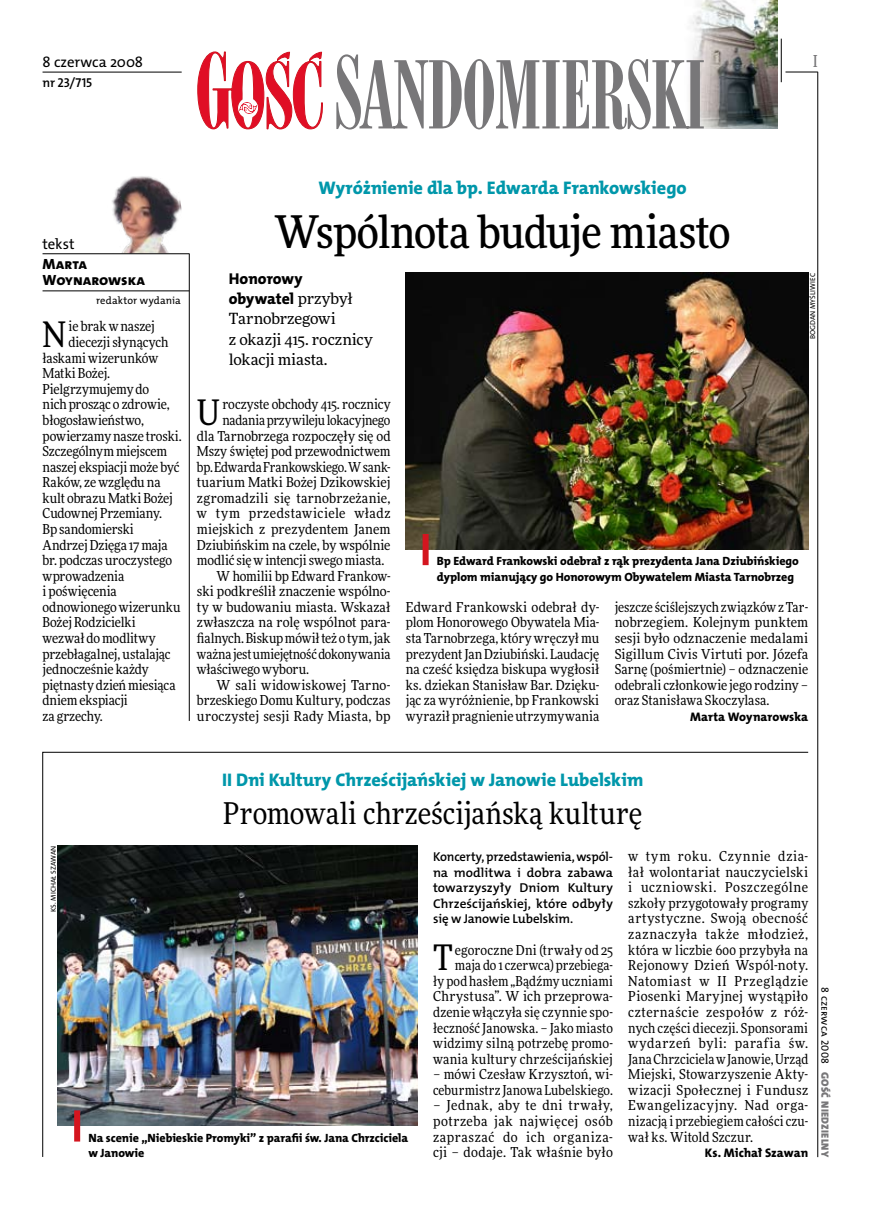
<style>
.page{position:relative;width:872px;height:1221px;background:#fff}
.page>*{position:absolute;margin:0;border:0;box-sizing:border-box;transform-origin:0 0}
.t1{font:500 45px "Freeday Narrow";letter-spacing:-.015em;color:#000}
.t2{font:35.25px "Freeday Narrow News";color:#000}
.t3{font:30px "Freeday Narrow News";letter-spacing:.005em;color:#000}
.t4{font:18.3px "The Mix HP8 Ex Bld";color:#0097aa}
.t5{font:500 16.5px "Freeday Narrow";color:#787779;scale:.9 1}
.t6{font:15.75px/20.4px "The Mix HP8 Ex Bld";color:#000}
.t7{font:15.45px/20.4px "Freeday News";letter-spacing:-.01em;color:#000}
.t8{font:14.85px "The Mix HP5 Plain";color:#000}
.t9{font:14.85px/15.6px "The Mix HP8 Ex Bld";color:#000}
.t10{font:13.8px/15.6px "Freeday Narrow News";color:#000;text-align:justify}
.t11{font:13.8px "Freeday Narrow News";letter-spacing:.03em;color:#000}
.t12{font:12.9px/15.6px "The Mix HP6 Se Bld";letter-spacing:-.005em;color:#000;text-align:justify}
.t13{font:12.45px "The Mix HP8 Ex Bld";letter-spacing:.005em;color:#000}
.t14{font:12px/15.6px "The Mix HP8 Ex Bld";letter-spacing:-.005em;color:#000}
.t15{font:10.5px "The Mix HP5 Plain";letter-spacing:.01em;color:#000}
.t16{font:10.5px "The Mix HP9 Blk";letter-spacing:.025em;color:#787779}
.t17{font:7.2px "The Mix HP5 Plain";letter-spacing:.015em;color:#000}
.s1{font-family:"Freeday News";font-size:15.45px}
</style>
<div class="page">
<hr style="left:817px;top:72px;width:1px;height:1084px;background:#000">
<hr style="left:781px;top:39px;width:1px;height:43px;background:#000">
<svg style="left:42px;top:751px;width:766px;height:406px"></svg>
<img style="left:691px;top:0;width:86px;height:128px">
<hr style="left:189px;top:253px;width:1px;height:468px;background:#000">
<img style="left:112px;top:176px;width:70px;height:77px">
<hr style="left:43px;top:253px;width:146px;height:1px;background:#000">
<hr style="left:43px;top:290px;width:146px;height:1px;background:#000">
<hr style="left:785px;top:72px;width:32px;height:1px;background:#000">
<svg style="left:197px;top:51px;width:126px;height:78px"></svg>
<svg style="left:336px;top:54px;width:368px;height:75px"></svg>
<hr style="left:43px;top:72px;width:139px;height:1px;background:#000">
<img style="left:57px;top:845px;width:361px;height:280px">
<img style="left:406px;top:273px;width:402px;height:276px">
<div style="left:74px;top:1110px;width:6px;height:31px;background:#d4151f"></div>
<div style="left:422px;top:534px;width:6px;height:31px;background:#d4151f"></div>
<p class="t8" style="left:43px;top:53px;width:102px">8 czerwca 2008</p>
<p class="t12" style="left:43px;top:75px;width:51px">nr 23/715</p>
<p class="t5" style="left:813px;top:50px;width:6px">I</p>
<p class="t8" style="left:43px;top:234px;width:33px">tekst</p>
<p class="t9" style="left:43px;top:256px;width:104px">Marta<br>Woynarowska</p>
<p class="t15" style="left:96px;top:294px;width:86px">redaktor wydania</p>
<h2 class="t2" style="left:43px;top:313px;width:25px">N</h2>
<p class="t10" style="left:69px;top:318px;width:88px">ie brak w naszej</p>
<p class="t10" style="left:69px;top:334px;width:101px">diecezji słynących</p>
<p class="t10" style="left:43px;top:350px;width:117px">łaskami wizerunków</p>
<p class="t10" style="left:43px;top:365px;width:69px">Matki Bożej.</p>
<p class="t10" style="left:43px;top:381px;width:108px">Pielgrzymujemy do</p>
<p class="t10" style="left:43px;top:396px;width:129px">nich prosząc o zdrowie,</p>
<p class="t10" style="left:43px;top:412px;width:103px">błogosławieństwo,</p>
<p class="t10" style="left:43px;top:427px;width:141px">powierzamy nasze troski.</p>
<p class="t10" style="left:43px;top:443px;width:126px">Szczególnym miejscem</p>
<p class="t10" style="left:43px;top:459px;width:138px">naszej ekspiacji może być</p>
<p class="t10" style="left:43px;top:474px;width:119px">Raków, ze względu na</p>
<p class="t10" style="left:43px;top:490px;width:132px">kult obrazu Matki Bożej</p>
<p class="t10" style="left:43px;top:505px;width:121px">Cudownej Przemiany.</p>
<p class="t10" style="left:43px;top:521px;width:93px">Bp sandomierski</p>
<p class="t10" style="left:43px;top:536px;width:126px">Andrzej Dzięga 17 maja</p>
<p class="t10" style="left:43px;top:552px;width:131px">br. podczas uroczystego</p>
<p class="t10" style="left:43px;top:568px;width:83px">wprowadzenia</p>
<p class="t10" style="left:43px;top:583px;width:76px">i poświęcenia</p>
<p class="t10" style="left:43px;top:599px;width:139px">odnowionego wizerunku</p>
<p class="t10" style="left:43px;top:614px;width:95px">Bożej Rodzicielki</p>
<p class="t10" style="left:43px;top:630px;width:114px">wezwał do modlitwy</p>
<p class="t10" style="left:43px;top:645px;width:130px">przebłagalnej, ustalając</p>
<p class="t10" style="left:43px;top:661px;width:108px">jednocześnie każdy</p>
<p class="t10" style="left:43px;top:676px;width:135px">piętnasty dzień miesiąca</p>
<p class="t10" style="left:43px;top:692px;width:87px">dniem ekspiacji</p>
<p class="t10" style="left:43px;top:708px;width:62px">za grzechy.</p>
<h3 class="t4" style="left:318px;top:175px;width:370px">Wyróżnienie dla bp. Edwarda Frankowskiego</h3>
<h1 class="t1" style="left:274px;top:204px;width:458px">Wspólnota buduje miasto</h1>
<p class="t6" style="left:229px;top:268px;width:125px">Honorowy obywatel <span class="s1">przybył</span></p>
<p class="t7" style="left:229px;top:308px;width:145px">Tarnobrzegowi<br>z okazji 415. rocznicy lokacji miasta.</p>
<p class="t17" style="left:808px;top:339px;width:68px;rotate:-90deg">Bogdan Myśliwiec</p>
<h2 class="t2" style="left:197px;top:390px;width:25px">U</h2>
<p class="t10" style="left:222px;top:396px;width:170px">roczyste obchody 415. rocznicy</p>
<p class="t10" style="left:222px;top:412px;width:170px">nadania przywileju lokacyjnego</p>
<p class="t10" style="left:197px;top:427px;width:195px">dla Tarnobrzega rozpoczęły się od</p>
<p class="t10" style="left:197px;top:443px;width:195px">Mszy świętej pod przewodnictwem</p>
<p class="t10" style="left:197px;top:459px;width:195px">bp. Edwarda Frankowskiego. Wsank-</p>
<p class="t10" style="left:197px;top:474px;width:195px">tuarium Matki Bożej Dzikowskiej</p>
<p class="t10" style="left:197px;top:490px;width:195px">zgromadzili się tarnobrzeżanie,</p>
<p class="t11" style="left:197px;top:505px;width:195px">w tym przedstawiciele władz</p>
<p class="t10" style="left:197px;top:521px;width:195px">miejskich z prezydentem Janem</p>
<p class="t10" style="left:197px;top:536px;width:195px">Dziubińskim na czele, by wspólnie</p>
<p class="t10" style="left:197px;top:552px;width:189px">modlić się w intencji swego miasta.</p>
<p class="t10" style="left:216px;top:568px;width:175px">W homilii bp Edward Frankow-</p>
<p class="t10" style="left:197px;top:583px;width:195px">ski podkreślił znaczenie wspólno-</p>
<p class="t10" style="left:197px;top:599px;width:195px">ty w budowaniu miasta. Wskazał</p>
<p class="t10" style="left:197px;top:614px;width:195px">zwłaszcza na rolę wspólnot para-</p>
<p class="t10" style="left:197px;top:630px;width:195px">fialnych. Biskup mówił też otym, jak</p>
<p class="t10" style="left:197px;top:645px;width:195px">ważna jest umiejętność dokonywania</p>
<p class="t10" style="left:197px;top:661px;width:114px">właściwego wyboru.</p>
<p class="t10" style="left:216px;top:677px;width:175px">W sali widowiskowej Tarno-</p>
<p class="t10" style="left:197px;top:692px;width:195px">brzeskiego Domu Kultury, podczas</p>
<p class="t10" style="left:197px;top:708px;width:195px">uroczystej sesji Rady Miasta, bp</p>
<p class="t14" style="left:437px;top:553px;width:363px">Bp Edward Frankowski odebrał z rąk prezydenta Jana Dziubińskiego dyplom mianujący go Honorowym Obywatelem Miasta Tarnobrzeg</p>
<p class="t10" style="left:406px;top:599px;width:195px">Edward Frankowski odebrał dy&shy;plom Honorowego Obywatela Mia&shy;sta Tarnobrzega, który wręczył mu prezydent Jan Dziubiński. Laudację na cześć księdza biskupa wygłosił ks. dziekan Stanisław Bar. Dzięku&shy;jąc za wyróżnienie, bp Frankowski wyraził pragnienie utrzymywania</p>
<p class="t10" style="left:614px;top:599px;width:195px">jeszcze ściślejszych związków zTar&shy;nobrzegiem. Kolejnym punktem sesji było odznaczenie medalami Sigillum Civis Virtuti por. Józefa Sarnę (pośmiertnie) – odznaczenie odebrali członkowie jego rodziny – oraz Stanisława Skoczylasa.</p>
<p class="t13" style="left:690px;top:708px;width:119px">Marta Woynarowska</p>
<p class="t17" style="left:49px;top:912px;width:68px;rotate:-90deg">ks. michał szawan</p>
<h3 class="t4" style="left:222px;top:767px;width:421px">II Dni Kultury Chrześcijańskiej w Janowie Lubelskim</h3>
<h3 class="t3" style="left:223px;top:795px;width:421px">Promowali chrześcijańską kulturę</h3>
<p class="t12" style="left:433px;top:849px;width:181px">Koncerty, przedstawienia, wspól&shy;na modlitwa i dobra zabawa towarzyszyły Dniom Kultury Chrześcijańskiej, które odbyły się w Janowie Lubelskim.</p>
<h2 class="t2" style="left:433px;top:935px;width:21px">T</h2>
<p class="t10" style="left:628px;top:848px;width:181px">w tym roku. Czynnie dzia&shy;łał wolontariat nauczycielski i uczniowski. Poszczególne szkoły przygotowały programy artystyczne. Swoją obecność zaznaczyła także młodzież, która w liczbie 600 przybyła na Rejonowy Dzień Wspól-noty.<br>Natomiast w II Przeglądzie Piosenki Maryjnej wystąpiło czternaście zespołów z róż&shy;nych części diecezji. Sponsorami wydarzeń byli: parafia św.<br>Jana Chrzciciela wJanowie, Urząd Miejski, Stowarzyszenie Akty&shy;wizacji Społecznej i Fundusz Ewangelizacyjny. Nad orga&shy;nizacją i przebiegiem całości czu&shy;wał ks. Witold Szczur.</p>
<p class="t13" style="left:705px;top:1144px;width:105px">Ks. Michał Szawan</p>
<p class="t10" style="left:433px;top:941px;width:181px;text-align:right">egoroczne Dni (trwały od 25 maja do 1 czerwca) przebiega-<br>ły pod hasłem „Bądźmy uczniami<br>Chrystusa”. W ich przeprowa&shy;dzenie włączyła się czynnie spo&shy;łeczność Janowska. – Jako miasto widzimy silną potrzebę promo&shy;wania kultury chrześcijańskiej</p>
<p class="t10" style="left:433px;top:1066px;width:181px">– mówi Czesław Krzysztoń, wi&shy;ceburmistrz Janowa Lubelskiego.</p>
<p class="t10" style="left:433px;top:1097px;width:181px">– Jednak, aby te dni trwały, potrzeba jak najwięcej osób zapraszać do ich organiza&shy;cji – dodaje. Tak właśnie było</p>
<p class="t14" style="left:88px;top:1129px;width:321px">Na scenie „Niebieskie Promyki” z parafii św. Jana Chrzciciela w Janowie</p>
<p class="t15" style="left:832px;top:987px;width:78px;rotate:90deg">8 czerwca 2008</p>
<p class="t16" style="left:832px;top:1071px;width:87px;rotate:90deg">Gość Niedzielny</p>
</div>
